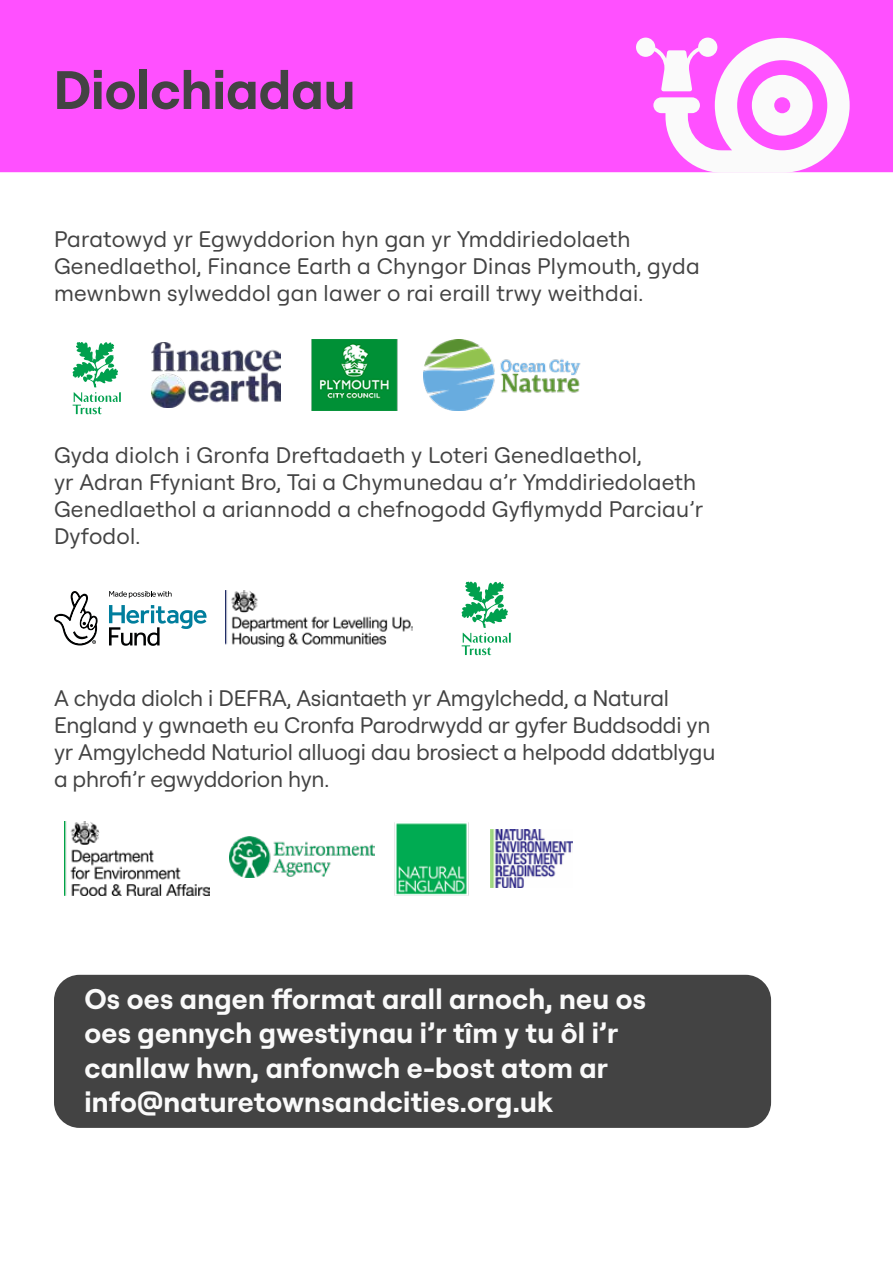
<style>
.page{position:relative;width:893px;height:1263px;background:#fff}
.page>*{position:absolute;margin:0;border:0;box-sizing:border-box;transform-origin:0 0}
.t1{font:700 54px "Roobert";color:#434343}
.t2{font:700 28.5px/34.2px "Roobert";letter-spacing:.01em;color:#fafafa}
.t3{font:22.5px/27px "Roobert";letter-spacing:.005em;color:#434343}
</style>
<div class="page">
<div style="left:0;top:0;width:893px;height:172px;background:#ff50ff"></div>
<svg style="left:462px;top:582px;width:49px;height:73px"></svg>
<svg style="left:109px;top:591px;width:63px;height:7px"></svg>
<svg style="left:109px;top:605px;width:98px;height:41px"></svg>
<svg style="left:54px;top:591px;width:44px;height:54px"></svg>
<img style="left:225px;top:590px;width:188px;height:56px">
<img style="left:64px;top:821px;width:145px;height:75px">
<img style="left:230px;top:836px;width:145px;height:41px">
<img style="left:394px;top:822px;width:75px;height:74px">
<img style="left:491px;top:829px;width:81px;height:59px">
<svg style="left:636px;top:38px;width:214px;height:135px"></svg>
<div style="left:54px;top:975px;width:717px;height:153px;background:#434343;border-radius:26px"></div>
<svg style="left:73px;top:342px;width:48px;height:72px"></svg>
<img style="left:151px;top:342px;width:129px;height:66px">
<img style="left:311px;top:340px;width:87px;height:70px">
<img style="left:423px;top:340px;width:158px;height:70px">
<h1 class="t1" style="left:54px;top:48px;width:303px">Diolchiadau</h1>
<p class="t3" style="left:54px;top:224px;width:647px">Paratowyd yr Egwyddorion hyn gan yr Ymddiriedolaeth<br>Genedlaethol, Finance Earth a Chyngor Dinas Plymouth, gyda mewnbwn sylweddol gan lawer o rai eraill trwy weithdai.</p>
<p class="t3" style="left:54px;top:440px;width:651px">Gyda diolch i Gronfa Dreftadaeth y Loteri Genedlaethol,<br>yr Adran Ffyniant Bro, Tai a Chymunedau a’r Ymddiriedolaeth Genedlaethol a ariannodd a chefnogodd Gyflymydd Parciau’r Dyfodol.</p>
<p class="t3" style="left:54px;top:683px;width:663px">A chyda diolch i DEFRA, Asiantaeth yr Amgylchedd, a Natural England y gwnaeth eu Cronfa Parodrwydd ar gyfer Buddsoddi yn yr Amgylchedd Naturiol alluogi dau brosiect a helpodd ddatblygu a phrofi’r egwyddorion hyn.</p>
<p class="t2" style="left:84px;top:979px;width:563px">Os oes angen fformat arall arnoch, neu os oes gennych gwestiynau i’r tîm y tu ôl i’r canllaw hwn, anfonwch e-bost atom ar info@naturetownsandcities.org.uk</p>
</div>
